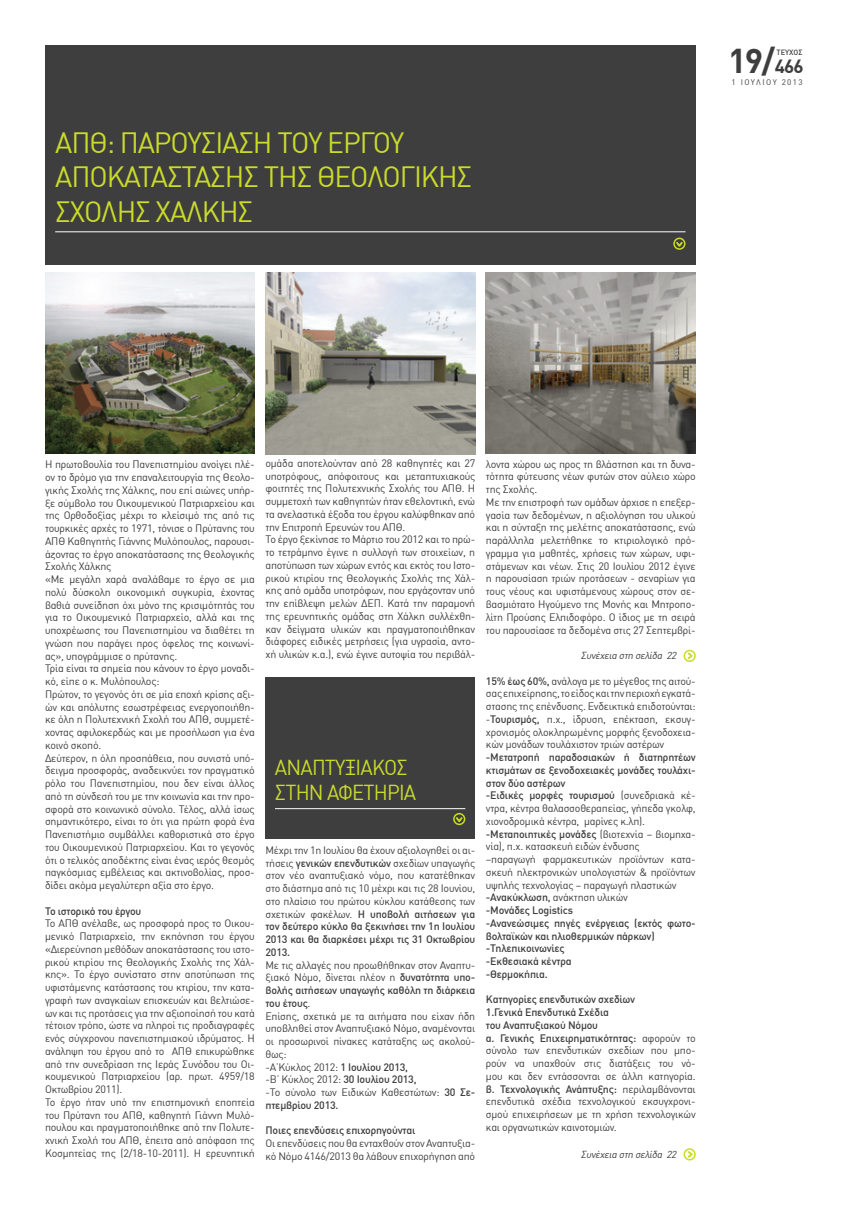
<style>
.page{position:relative;width:851px;height:1205px;background:#fff}
.page>*{position:absolute;margin:0;border:0;box-sizing:border-box;transform-origin:0 0}
.t1{font:700 33.75px "DIN Greek";color:#3e3e3f}
.t2{font:28.75px/34.5px "DIN Greek";letter-spacing:-.04em;color:#cadb2a}
.t3{font:21.25px/25.5px "DIN Greek";letter-spacing:-.04em;color:#cadb2a;scale:.95 1}
.t4{font:10.62px/12.8px "DIN Greek";letter-spacing:-.02em;color:#3e3e3f}
.t5{font:500 10.62px/12.8px "DIN Greek";letter-spacing:-.02em;color:#3e3e3f}
.t6{font:italic 10px "DIN Greek";color:#3e3e3f}
.t7{font:8px "DIN Greek";letter-spacing:.18em;color:#3e3e3f}
.t8{font:500 7.5px "DIN Greek";color:#3e3e3f}
.s1{font-size:18.75px}
.s2{font-weight:500}
.s3{font-weight:400}
</style>
<div class="page">
<div style="left:45px;top:45px;width:650px;height:220px;background:#3e3e3f"></div>
<hr style="left:55px;top:231px;width:630px;height:1px;background:#fff">
<svg style="left:676px;top:242px;width:8px;height:7px"></svg>
<div style="left:673px;top:238px;width:12px;height:12px;border:2px solid #cadb2a;border-radius:50%"></div>
<svg style="left:686px;top:651px;width:8px;height:10px"></svg>
<div style="left:683px;top:650px;width:12px;height:12px;border:2px solid #cadb2a;border-radius:50%"></div>
<div style="left:265px;top:677px;width:210px;height:162px;background:#3e3e3f"></div>
<hr style="left:275px;top:808px;width:190px;height:1px;background:#fff">
<svg style="left:456px;top:817px;width:8px;height:7px"></svg>
<div style="left:453px;top:813px;width:12px;height:12px;border:2px solid #cadb2a;border-radius:50%"></div>
<img style="left:45px;top:272px;width:210px;height:181px">
<svg style="left:686px;top:1149px;width:8px;height:10px"></svg>
<div style="left:683px;top:1148px;width:12px;height:12px;border:2px solid #cadb2a;border-radius:50%"></div>
<img style="left:265px;top:272px;width:210px;height:182px">
<img style="left:486px;top:272px;width:209px;height:182px">
<h2 class="t2" style="left:55px;top:125px;width:418px">ΑΠΘ: ΠΑΡΟΥΣΙΑΣΗ ΤΟΥ ΕΡΓΟΥ<br>ΑΠΟΚΑΤΑΣΤΑΣΗΣ ΤΗΣ ΘΕΟΛΟΓΙΚΗΣ<br>ΣΧΟΛΗΣ ΧΑΛΚΗΣ</h2>
<h1 class="t1" style="left:728px;top:41px;width:77px">19/<span class="s1">466</span></h1>
<p class="t7" style="left:731px;top:78px;width:73px">1 IOYΛIΟΥ 2013</p>
<p class="t8" style="left:776px;top:48px;width:27px">ΤΕΥΧΟΣ</p>
<p class="t4" style="left:45px;top:458px;width:211px">Η πρωτοβουλία του Πανεπιστημίου ανοίγει πλέ&shy;ον το δρόμο για την επαναλειτουργία της Θεολο&shy;γικής Σχολής της Χάλκης, που επί αιώνες υπήρ&shy;ξε σύμβολο του Οικουμενικού Πατριαρχείου και της Ορθοδοξίας μέχρι το κλείσιμό της από τις τουρκικές αρχές το 1971, τόνισε ο Πρύτανης του ΑΠΘ Καθηγητής Γιάννης Μυλόπουλος, παρουσι&shy;άζοντας το έργο αποκατάστασης της Θεολογικής Σχολής Χάλκης<br>«Με μεγάλη χαρά αναλάβαμε το έργο σε μια πολύ δύσκολη οικονομική συγκυρία, έχοντας βαθιά συνείδηση όχι μόνο της κρισιμότητάς του για το Οικουμενικό Πατριαρχείο, αλλά και της υποχρέωσης του Πανεπιστημίου να διαθέτει τη γνώση που παράγει προς όφελος της κοινωνί&shy;ας», υπογράμμισε ο πρύτανης.<br>Τρία είναι τα σημεία που κάνουν το έργο μοναδι&shy;κό, είπε ο κ. Μυλόπουλος:<br>Πρώτον, το γεγονός ότι σε μία εποχή κρίσης αξι&shy;ών και απόλυτης εσωστρέφειας ενεργοποιήθη&shy;κε όλη η Πολυτεχνική Σχολή του ΑΠΘ, συμμετέ&shy;χοντας αφιλοκερδώς και με προσήλωση για ένα κοινό σκοπό.<br>Δεύτερον, η όλη προσπάθεια, που συνιστά υπό&shy;δειγμα προσφοράς, αναδεικνύει τον πραγματικό ρόλο του Πανεπιστημίου, που δεν είναι άλλος από τη σύνδεσή του με την κοινωνία και την προ&shy;σφορά στο κοινωνικό σύνολο. Τέλος, αλλά ίσως σημαντικότερο, είναι το ότι για πρώτη φορά ένα Πανεπιστήμιο συμβάλλει καθοριστικά στο έργο του Οικουμενικού Πατριαρχείου. Και το γεγονός ότι ο τελικός αποδέκτης είναι ένας ιερός θεσμός παγκόσμιας εμβέλειας και ακτινοβολίας, προσ&shy;δίδει ακόμα μεγαλύτερη αξία στο έργο.</p>
<p class="t5" style="left:45px;top:904px;width:98px">Το ιστορικό του έργου</p>
<p class="t4" style="left:45px;top:917px;width:211px">Το ΑΠΘ ανέλαβε, ως προσφορά προς το Οικου&shy;μενικό Πατριαρχείο, την εκπόνηση του έργου «Διερεύνηση μεθόδων αποκατάστασης του ιστο&shy;ρικού κτιρίου της Θεολογικής Σχολής της Χάλ&shy;κης». Το έργο συνίστατο στην αποτύπωση της υφιστάμενης κατάστασης του κτιρίου, την κατα&shy;γραφή των αναγκαίων επισκευών και βελτιώσε&shy;ων και τις προτάσεις για την αξιοποίησή του κατά τέτοιον τρόπο, ώστε να πληροί τις προδιαγραφές ενός σύγχρονου πανεπιστημιακού ιδρύματος. Η ανάληψη του έργου από το ΑΠΘ επικυρώθηκε από την συνεδρίαση της Ιεράς Συνόδου του Οι&shy;κουμενικού Πατριαρχείου (αρ. πρωτ. 4959/18<br>Οκτωβρίου 2011).<br>Το έργο ήταν υπό την επιστημονική εποπτεία του Πρύτανη του ΑΠΘ, καθηγητή Γιάννη Μυλό&shy;πουλου και πραγματοποιήθηκε από την Πολυτε&shy;χνική Σχολή του ΑΠΘ, έπειτα από απόφαση της Κοσμητείας της (2/18-10-2011). Η ερευνητική</p>
<p class="t4" style="left:265px;top:457px;width:211px">ομάδα αποτελούνταν από 28 καθηγητές και 27 υποτρόφους, απόφοιτους και μεταπτυχιακούς φοιτητές της Πολυτεχνικής Σχολής του ΑΠΘ. Η συμμετοχή των καθηγητών ήταν εθελοντική, ενώ τα ανελαστικά έξοδα του έργου καλύφθηκαν από την Επιτροπή Ερευνών του ΑΠΘ.<br>Το έργο ξεκίνησε το Μάρτιο του 2012 και το πρώ&shy;το τετράμηνο έγινε η συλλογή των στοιχείων, η αποτύπωση των χώρων εντός και εκτός του Ιστο&shy;ρικού κτιρίου της Θεολογικής Σχολής της Χάλ&shy;κης από ομάδα υποτρόφων, που εργάζονταν υπό την επίβλεψη μελών ΔΕΠ. Κατά την παραμονή της ερευνητικής ομάδας στη Χάλκη συλλέχθη&shy;καν δείγματα υλικών και πραγματοποιήθηκαν διάφορες ειδικές μετρήσεις (για υγρασία, αντο&shy;χή υλικών κ.α.), ενώ έγινε αυτοψία του περιβάλ-</p>
<p class="t4" style="left:486px;top:457px;width:211px">λοντα χώρου ως προς τη βλάστηση και τη δυνα&shy;τότητα φύτευσης νέων φυτών στον αύλειο χώρο της Σχολής.<br>Με την επιστροφή των ομάδων άρχισε η επεξερ&shy;γασία των δεδομένων, η αξιολόγηση του υλικού και η σύνταξη της μελέτης αποκατάστασης, ενώ παράλληλα μελετήθηκε το κτιριολογικό πρό&shy;γραμμα για μαθητές, χρήσεις των χώρων, υφι&shy;στάμενων και νέων. Στις 20 Ιουλίου 2012 έγινε η παρουσίαση τριών προτάσεων - σεναρίων για τους νέους και υφιστάμενους χώρους στον σε&shy;βασμιότατο Ηγούμενο της Μονής και Μητροπο&shy;λίτη Προύσης Ελπιδοφόρο. Ο ίδιος με τη σειρά του παρουσίασε τα δεδομένα στις 27 Σεπτεμβρί-</p>
<p class="t6" style="left:580px;top:650px;width:99px">Συνέχεια στη σελίδα 22</p>
<h3 class="t3" style="left:275px;top:754px;width:150px">ΑΝΑΠΤΥΞΙΑΚΟΣ<br>ΣΤΗΝ ΑΦΕΤΗΡΙΑ</h3>
<p class="t4" style="left:265px;top:843px;width:211px;text-align:justify">Μέχρι την 1η Ιουλίου θα έχουν αξιολογηθεί οι αι&shy;τήσεις <span class="s2">γενικών επενδυτικών</span> σχεδίων υπαγωγής στον νέο αναπτυξιακό νόμο, που κατατέθηκαν στο διάστημα από τις 10 μέχρι και τις 28 Ιουνίου, στο πλαίσιο του πρώτου κύκλου κατάθεσης των σχετικών φακέλων. <span class="s2">Η υποβολή αιτήσεων για τον δεύτερο κύκλο θα ξεκινήσει την 1η Ιουλίου 2013 και θα διαρκέσει μέχρι τις 31 Οκτωβρίου 2013.</span></p>
<p class="t4" style="left:265px;top:958px;width:211px">Με τις αλλαγές που προωθήθηκαν στον Αναπτυ&shy;ξιακό Νόμο, δίνεται πλέον η <span class="s2">δυνατότητα υπο&shy;βολής αιτήσεων υπαγωγής καθόλη τη διάρκεια του έτους</span>.<br>Επίσης, σχετικά με τα αιτήματα που είχαν ήδη υποβληθεί στον Αναπτυξιακό Νόμο, αναμένονται οι προσωρινοί πίνακες κατάταξης ως ακολού&shy;θως:<br>-Α΄Κύκλος 2012: <span class="s2">1 Ιουλίου 2013,<br></span>-Β΄ Κύκλος 2012: <span class="s2">30 Ιουλίου 2013,<br></span>-Το σύνολο των Ειδικών Καθεστώτων: <span class="s2">30 Σε&shy;πτεμβρίου 2013.</span></p>
<p class="t5" style="left:265px;top:1124px;width:151px">Ποιες επενδύσεις επιχορηγούνται</p>
<p class="t4" style="left:265px;top:1137px;width:211px">Οι επενδύσεις που θα ενταχθούν στον Αναπτυξια&shy;κό Νόμο 4146/2013 θα λάβουν επιχορήγηση από</p>
<p class="t4" style="left:486px;top:674px;width:211px;text-align:justify"><span class="s2">15% έως 60%,</span> ανάλογα με το μέγεθος της αιτού&shy;σας επιχείρησης, το είδος και την περιοχή εγκατά&shy;στασης της επένδυσης. Ενδεικτικά επιδοτούνται: -<span class="s2">Τουρισμός,</span> π.χ., ίδρυση, επέκταση, εκσυγ&shy;χρονισµός ολοκληρωµένης µορφής ξενοδοχεια&shy;κών µ ονάδων τουλάχιστον τριών αστέρων</p>
<p class="t5" style="left:486px;top:751px;width:211px">-Μετατροπή παραδοσιακών ή διατηρητέων κτισµ άτων σε ξενοδοχειακές µ ονάδες τουλάχι&shy;στον δύο αστέρων<br>-Ειδικές µορφές τουρισµού <span class="s3">(συνεδριακά κέ&shy;ντρα, κέντρα θαλασσοθεραπείας, γήπεδα γκολφ, χιονοδροµ ικά κέντρα, μαρίνες κ.λπ). </span>-Μεταποιητικές μονάδες <span class="s3">(βιοτεχνία – βιομηχα&shy;νία), π.χ. κατασκευή ειδών ένδυσης<br>–παραγωγή φαρµ ακευτικών προϊόντων κατα&shy;σκευή ηλεκτρονικών υπολογιστών &amp; προϊόντων υψηλής τεχνολογίας – παραγωγή πλαστικών </span>-Ανακύκλωση, <span class="s3">ανάκτηση υλικών<br></span>-Μονάδες Logistics<br>-Ανανεώσιμες πηγές ενέργειας (εκτός φωτο&shy;βολταϊκών και ηλιοθερμικών πάρκων) -Τηλεπικοινωνίες<br>-Εκθεσιακά κέντρα<br>-Θερμοκήπια.</p>
<p class="t4" style="left:486px;top:993px;width:211px"><span class="s2">Κατηγορίες επενδυτικών σχεδίων<br>1.Γενικά Επενδυτικά Σχέδια<br>του Αναπτυξιακού Νόμου<br>α. Γενικής Επιχειρηματικότητας:</span> αφορούν το σύνολο των επενδυτικών σχεδίων που μπο&shy;ρούν να υπαχθούν στις διατάξεις του νό&shy;μου και δεν εντάσσονται σε άλλη κατηγορία. <span class="s2">β. Τεχνολογικής Ανάπτυξης:</span> περιλαμβάνονται επενδυτικά σχέδια τεχνολογικού εκσυγχρονι&shy;σμού επιχειρήσεων με τη χρήση τεχνολογικών και οργανωτικών καινοτομιών.</p>
<p class="t6" style="left:580px;top:1148px;width:99px">Συνέχεια στη σελίδα 22</p>
</div>
